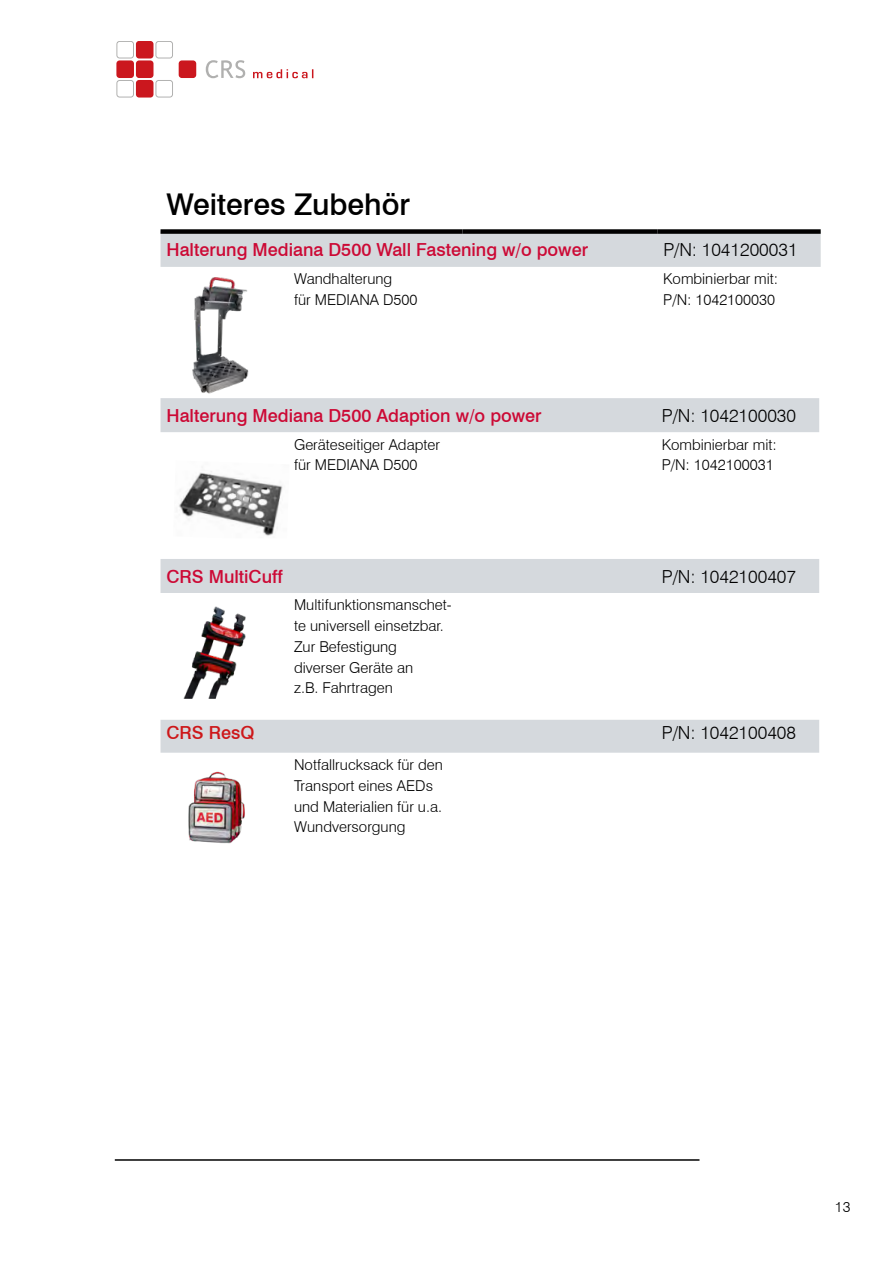
<style>
.page{position:relative;width:893px;height:1263px;background:#fff}
.page>*{position:absolute;margin:0;border:0;box-sizing:border-box;transform-origin:0 0}
.t1{font:500 30px "Swiss 721 BT";color:#000}
.t2{font:500 18px "Swiss 721 BT";color:#cc0935}
.t3{font:300 18px "Swiss 721 BT";color:#000}
.t4{font:500 18px "Swiss 721 BT";color:#cd1719}
.t5{font:300 15px/20.7px "Swiss 721 BT";color:#000}
.t6{font:300 14.55px "Swiss 721 BT";color:#000}
</style>
<div class="page">
<hr style="left:115px;top:1159px;width:584px;height:2px;background:#000">
<div style="left:161px;top:234px;width:660px;height:33px;background:#d5d9dd"></div>
<div style="left:161px;top:229px;width:301px;height:5px;background:#000"></div>
<div style="left:462px;top:229px;width:195px;height:5px;background:#000"></div>
<div style="left:657px;top:229px;width:164px;height:5px;background:#000"></div>
<svg style="left:161px;top:398px;width:658px;height:355px"></svg>
<div style="left:116px;top:60px;width:18px;height:18px;background:#cb171e;border-radius:3px"></div>
<div style="left:136px;top:80px;width:17px;height:18px;background:#cb171e;border-radius:3px"></div>
<div style="left:136px;top:60px;width:17px;height:18px;background:#cb171e;border-radius:3px"></div>
<div style="left:136px;top:41px;width:17px;height:17px;background:#cb171e;border-radius:3px"></div>
<div style="left:179px;top:60px;width:17px;height:18px;background:#cb171e;border-radius:3px"></div>
<svg style="left:116px;top:41px;width:18px;height:18px"></svg>
<svg style="left:155px;top:41px;width:18px;height:18px"></svg>
<svg style="left:116px;top:80px;width:18px;height:18px"></svg>
<svg style="left:155px;top:80px;width:18px;height:18px"></svg>
<svg style="left:206px;top:60px;width:39px;height:18px"></svg>
<svg style="left:253px;top:69px;width:60px;height:9px"></svg>
<img style="left:173px;top:460px;width:116px;height:78px">
<img style="left:179px;top:277px;width:85px;height:123px">
<img style="left:177px;top:600px;width:84px;height:110px">
<img style="left:188px;top:771px;width:57px;height:73px">
<h1 class="t1" style="left:167px;top:186px;width:245px">Weiteres Zubehör</h1>
<p class="t2" style="left:167px;top:239px;width:423px">Halterung Mediana D500 Wall Fastening w/o power</p>
<p class="t3" style="left:663px;top:239px;width:136px">P/N: 1041200031</p>
<p class="t5" style="left:294px;top:268px;width:125px">Wandhalterung<br>für MEDIANA D500</p>
<p class="t5" style="left:663px;top:268px;width:116px">Kombinierbar mit:<br>P/N: 1042100030</p>
<p class="t2" style="left:167px;top:405px;width:377px">Halterung Mediana D500 Adaption w/o power</p>
<p class="t3" style="left:662px;top:405px;width:136px">P/N: 1042100030</p>
<p class="t5" style="left:294px;top:434px;width:147px">Geräteseitiger Adapter für MEDIANA D500</p>
<p class="t5" style="left:662px;top:434px;width:116px">Kombinierbar mit:<br>P/N: 1042100031</p>
<p class="t2" style="left:167px;top:565px;width:118px">CRS MultiCuff</p>
<p class="t3" style="left:662px;top:565px;width:136px">P/N: 1042100407</p>
<p class="t5" style="left:294px;top:595px;width:159px">Multifunktionsmanschet&shy;te universell einsetzbar.<br>Zur Befestigung diverser Geräte an<br>z.B. Fahrtragen</p>
<p class="t4" style="left:167px;top:722px;width:89px">CRS ResQ</p>
<p class="t3" style="left:662px;top:722px;width:136px">P/N: 1042100408</p>
<p class="t5" style="left:294px;top:754px;width:150px">Notfallrucksack für den<br>Transport eines AEDs und Materialien für u.a.<br>Wundversorgung</p>
<p class="t6" style="left:835px;top:1198px;width:17px">13</p>
</div>
